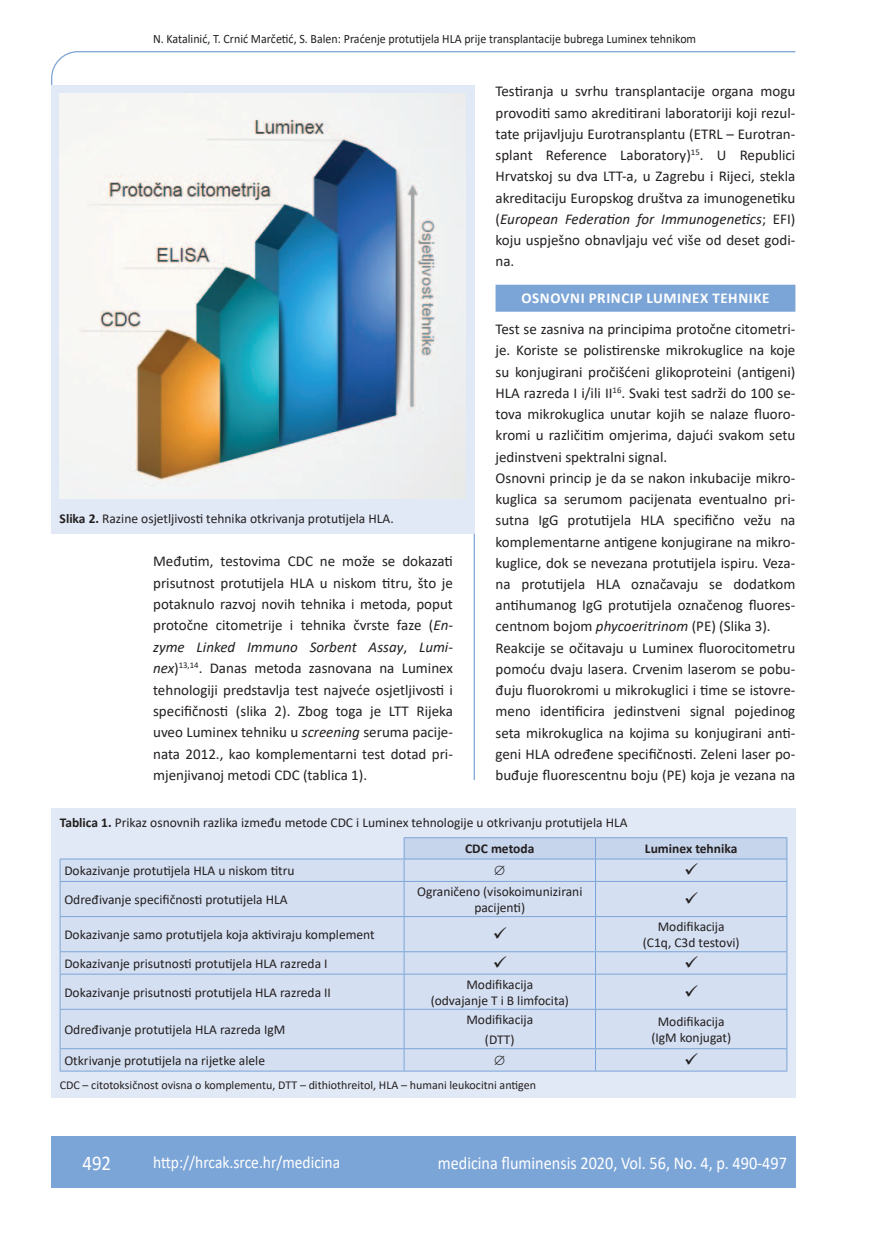
<style>
.page{position:relative;width:872px;height:1234px;background:#fff}
.page>*{position:absolute;margin:0;border:0;box-sizing:border-box;transform-origin:0 0}
.t1{font:21px "Calibri";color:#fff;scale:.9 1}
.t2{font:18px "Calibri";color:#fff;scale:.9 1}
.t3{font:17.25px "Calibri";color:#fff;scale:.9 1}
.osnovni_tekst{font:15px/21.1px "Calibri";color:#231f20;text-align:justify}
.naslov_ruler{font:700 15px "Calibri";letter-spacing:.04em;color:#fff}
.tablica{font:13.5px/16.5px "Calibri";color:#231f20;text-align:center}
.potpis_slika{font:13.5px "Calibri";color:#231f20}
.tablica-2{font:700 13.5px "Calibri";color:#231f20}
.glava{font:12.75px "Calibri";color:#231f20;scale:.94 1}
.legenda{font:12px "Calibri";color:#231f20}
.s1{font-weight:700}
.s2{font-style:italic}
</style>
<div class="page">
<svg style="left:51px;top:51px;width:745px;height:274px"></svg>
<hr style="left:473px;top:325px;width:2px;height:455px;background:#7ca5d7">
<div style="left:51px;top:1135px;width:744px;height:51px;background:#7ca5d7"></div>
<div style="left:495px;top:284px;width:300px;height:27px;background:#7ca5d7"></div>
<div style="left:51px;top:85px;width:423px;height:448px;background:#e1e9f6"></div>
<img style="left:60px;top:94px;width:406px;height:404px">
<div style="left:51px;top:808px;width:744px;height:289px;background:#e1e9f6"></div>
<div style="left:61px;top:859px;width:725px;height:211px;background:#d4dff1"></div>
<hr style="left:60px;top:858px;width:344px;height:1px;background:#7ca5d7">
<svg style="left:60px;top:859px;width:1px;height:21px"></svg>
<hr style="left:60px;top:880px;width:344px;height:1px;background:#7ca5d7">
<hr style="left:60px;top:881px;width:1px;height:35px;background:#7ca5d7">
<hr style="left:404px;top:880px;width:191px;height:1px;background:#7ca5d7">
<hr style="left:404px;top:881px;width:1px;height:35px;background:#7ca5d7">
<hr style="left:595px;top:880px;width:192px;height:1px;background:#7ca5d7">
<hr style="left:595px;top:881px;width:1px;height:35px;background:#7ca5d7">
<hr style="left:786px;top:881px;width:1px;height:35px;background:#7ca5d7">
<hr style="left:60px;top:916px;width:344px;height:1px;background:#7ca5d7">
<hr style="left:60px;top:916px;width:1px;height:35px;background:#7ca5d7">
<hr style="left:404px;top:916px;width:191px;height:1px;background:#7ca5d7">
<hr style="left:404px;top:916px;width:1px;height:35px;background:#7ca5d7">
<hr style="left:595px;top:916px;width:192px;height:1px;background:#7ca5d7">
<hr style="left:595px;top:916px;width:1px;height:35px;background:#7ca5d7">
<hr style="left:786px;top:916px;width:1px;height:35px;background:#7ca5d7">
<hr style="left:60px;top:951px;width:344px;height:1px;background:#7ca5d7">
<svg style="left:60px;top:951px;width:1px;height:22px"></svg>
<hr style="left:404px;top:951px;width:191px;height:1px;background:#7ca5d7">
<svg style="left:404px;top:951px;width:1px;height:22px"></svg>
<hr style="left:595px;top:951px;width:192px;height:1px;background:#7ca5d7">
<svg style="left:595px;top:951px;width:1px;height:22px"></svg>
<svg style="left:786px;top:951px;width:1px;height:22px"></svg>
<hr style="left:60px;top:973px;width:344px;height:1px;background:#7ca5d7">
<hr style="left:60px;top:974px;width:1px;height:34px;background:#7ca5d7">
<hr style="left:404px;top:973px;width:191px;height:1px;background:#7ca5d7">
<hr style="left:404px;top:974px;width:1px;height:34px;background:#7ca5d7">
<hr style="left:595px;top:973px;width:192px;height:1px;background:#7ca5d7">
<hr style="left:595px;top:974px;width:1px;height:34px;background:#7ca5d7">
<hr style="left:786px;top:974px;width:1px;height:34px;background:#7ca5d7">
<hr style="left:60px;top:1008px;width:344px;height:1px;background:#7ca5d7">
<hr style="left:60px;top:1009px;width:1px;height:39px;background:#7ca5d7">
<hr style="left:404px;top:1008px;width:191px;height:1px;background:#7ca5d7">
<hr style="left:404px;top:1009px;width:1px;height:39px;background:#7ca5d7">
<hr style="left:595px;top:1008px;width:192px;height:1px;background:#7ca5d7">
<hr style="left:595px;top:1009px;width:1px;height:39px;background:#7ca5d7">
<hr style="left:786px;top:1009px;width:1px;height:39px;background:#7ca5d7">
<hr style="left:60px;top:1048px;width:344px;height:1px;background:#7ca5d7">
<svg style="left:60px;top:1048px;width:1px;height:22px"></svg>
<hr style="left:404px;top:1048px;width:191px;height:1px;background:#7ca5d7">
<svg style="left:404px;top:1048px;width:1px;height:22px"></svg>
<hr style="left:595px;top:1048px;width:192px;height:1px;background:#7ca5d7">
<svg style="left:595px;top:1048px;width:1px;height:22px"></svg>
<svg style="left:786px;top:1048px;width:1px;height:22px"></svg>
<hr style="left:60px;top:1070px;width:344px;height:1px;background:#7ca5d7">
<hr style="left:404px;top:1070px;width:191px;height:1px;background:#7ca5d7">
<hr style="left:595px;top:1070px;width:192px;height:1px;background:#7ca5d7">
<svg style="left:404px;top:837px;width:383px;height:43px"></svg>
<svg style="left:685px;top:891px;width:12px;height:12px"></svg>
<svg style="left:494px;top:926px;width:12px;height:12px"></svg>
<svg style="left:494px;top:955px;width:12px;height:12px"></svg>
<svg style="left:685px;top:955px;width:12px;height:12px"></svg>
<svg style="left:685px;top:984px;width:12px;height:12px"></svg>
<svg style="left:495px;top:1055px;width:9px;height:10px"></svg>
<svg style="left:685px;top:1052px;width:12px;height:12px"></svg>
<p class="glava" style="left:153px;top:29px;width:579px">N. Katalinić, T. Crnić Marčetić, S. Balen: Praćenje protutijela HLA prije transplantacije bubrega Luminex tehnikom</p>
<p class="potpis_slika" style="left:60px;top:508px;width:336px"><span class="s1">Slika 2.</span> Razine osjetljivosti tehnika otkrivanja protutijela HLA.</p>
<p class="osnovni_tekst" style="left:153px;top:550px;width:301px">Međutim, testovima CDC ne može se dokazati prisutnost protutijela HLA u niskom titru, što je potaknulo razvoj novih tehnika i metoda, poput protočne citometrije i tehnika čvrste faze (<span class="s2">En&shy;zyme Linked Immuno Sorbent Assay</span>, <span class="s2">Lumi&shy;nex</span>)<sup>13,14</sup>. Danas metoda zasnovana na Luminex tehnologiji predstavlja test najveće osjetljivosti i specifičnosti (slika 2). Zbog toga je LTT Rijeka uveo Luminex tehniku u <span class="s2">screening</span> seruma pacije&shy;nata 2012., kao komplementarni test dotad pri&shy;mjenjivanoj metodi CDC (tablica 1).</p>
<p class="osnovni_tekst" style="left:495px;top:80px;width:301px">Testiranja u svrhu transplantacije organa mogu provoditi samo akreditirani laboratoriji koji rezul&shy;tate prijavljuju Eurotransplantu (ETRL – Eurotran&shy;splant Reference Laboratory)<sup>15</sup>. U Republici Hrvatskoj su dva LTT-a, u Zagrebu i Rijeci, stekla akreditaciju Europskog društva za imunogenetiku (<span class="s2">European Federation for Immunogenetics</span>; EFI) koju uspješno obnavljaju već više od deset godi&shy;na.</p>
<p class="naslov_ruler" style="left:521px;top:288px;width:249px">OSNOVNI PRINCIP LUMINEX TEHNIKE</p>
<p class="osnovni_tekst" style="left:495px;top:318px;width:301px">Test se zasniva na principima protočne citometri&shy;je. Koriste se polistirenske mikrokuglice na koje su konjugirani pročišćeni glikoproteini (antigeni)<br>HLA razreda I i/ili II<sup>16</sup>. Svaki test sadrži do 100 se&shy;tova mikrokuglica unutar kojih se nalaze fluoro&shy;kromi u različitim omjerima, dajući svakom setu jedinstveni spektralni signal.</p>
<p class="osnovni_tekst" style="left:495px;top:467px;width:301px">Osnovni princip je da se nakon inkubacije mikro&shy;kuglica sa serumom pacijenata eventualno pri&shy;sutna IgG protutijela HLA specifično vežu na komplementarne antigene konjugirane na mikro&shy;kuglice, dok se nevezana protutijela ispiru. Veza&shy;na protutijela HLA označavaju se dodatkom antihumanog IgG protutijela označenog fluores&shy;centnom bojom <span class="s2">phycoeritrinom</span> (PE) (Slika 3).</p>
<p class="osnovni_tekst" style="left:495px;top:636px;width:301px">Reakcije se očitavaju u Luminex fluorocitometru pomoću dvaju lasera. Crvenim laserom se pobu&shy;đuju fluorokromi u mikrokuglici i time se istovre&shy;meno identificira jedinstveni signal pojedinog seta mikrokuglica na kojima su konjugirani anti&shy;geni HLA određene specifičnosti. Zeleni laser po&shy;buđuje fluorescentnu boju (PE) koja je vezana na</p>
<p class="potpis_slika" style="left:60px;top:813px;width:569px"><span class="s1">Tablica 1.</span> Prikaz osnovnih razlika između metode CDC i Luminex tehnologije u otkrivanju protutijela HLA</p>
<p class="tablica-2" style="left:465px;top:839px;width:71px">CDC metoda</p>
<p class="tablica-2" style="left:645px;top:839px;width:94px">Luminex tehnika</p>
<p class="tablica" style="left:64px;top:862px;width:232px">Dokazivanje protutijela HLA u niskom titru</p>
<p class="tablica" style="left:64px;top:890px;width:225px">Određivanje specifičnosti protutijela HLA</p>
<p class="tablica" style="left:417px;top:882px;width:167px">Ograničeno (visokoimunizirani pacijenti)</p>
<p class="tablica" style="left:64px;top:925px;width:312px">Dokazivanje samo protutijela koja aktiviraju komplement</p>
<p class="tablica" style="left:643px;top:917px;width:98px">Modifikacija (C1q, C3d testovi)</p>
<p class="tablica" style="left:64px;top:954px;width:265px">Dokazivanje prisutnosti protutijela HLA razreda I</p>
<p class="tablica" style="left:64px;top:983px;width:268px">Dokazivanje prisutnosti protutijela HLA razreda II</p>
<p class="tablica" style="left:430px;top:975px;width:140px">Modifikacija<br>(odvajanje T i B limfocita)</p>
<p class="tablica" style="left:64px;top:1020px;width:223px">Određivanje protutijela HLA razreda IgM</p>
<p class="tablica" style="left:466px;top:1010px;width:68px">Modifikacija</p>
<p class="tablica" style="left:485px;top:1031px;width:31px">(DTT)</p>
<p class="tablica" style="left:651px;top:1012px;width:81px">Modifikacija (IgM konjugat)</p>
<p class="tablica" style="left:64px;top:1051px;width:202px">Otkrivanje protutijela na rijetke alele</p>
<p class="legenda" style="left:60px;top:1076px;width:478px">CDC – citotoksičnost ovisna o komplementu, DTT – dithiothreitol, HLA – humani leukocitni antigen</p>
<p class="t1" style="left:82px;top:1147px;width:33px">492</p>
<p class="t3" style="left:153px;top:1149px;width:209px">http://hrcak.srce.hr/medicina</p>
<p class="t2" style="left:438px;top:1149px;width:389px">medicina fluminensis 2020, Vol. 56, No. 4, p. 490-497</p>
</div>
